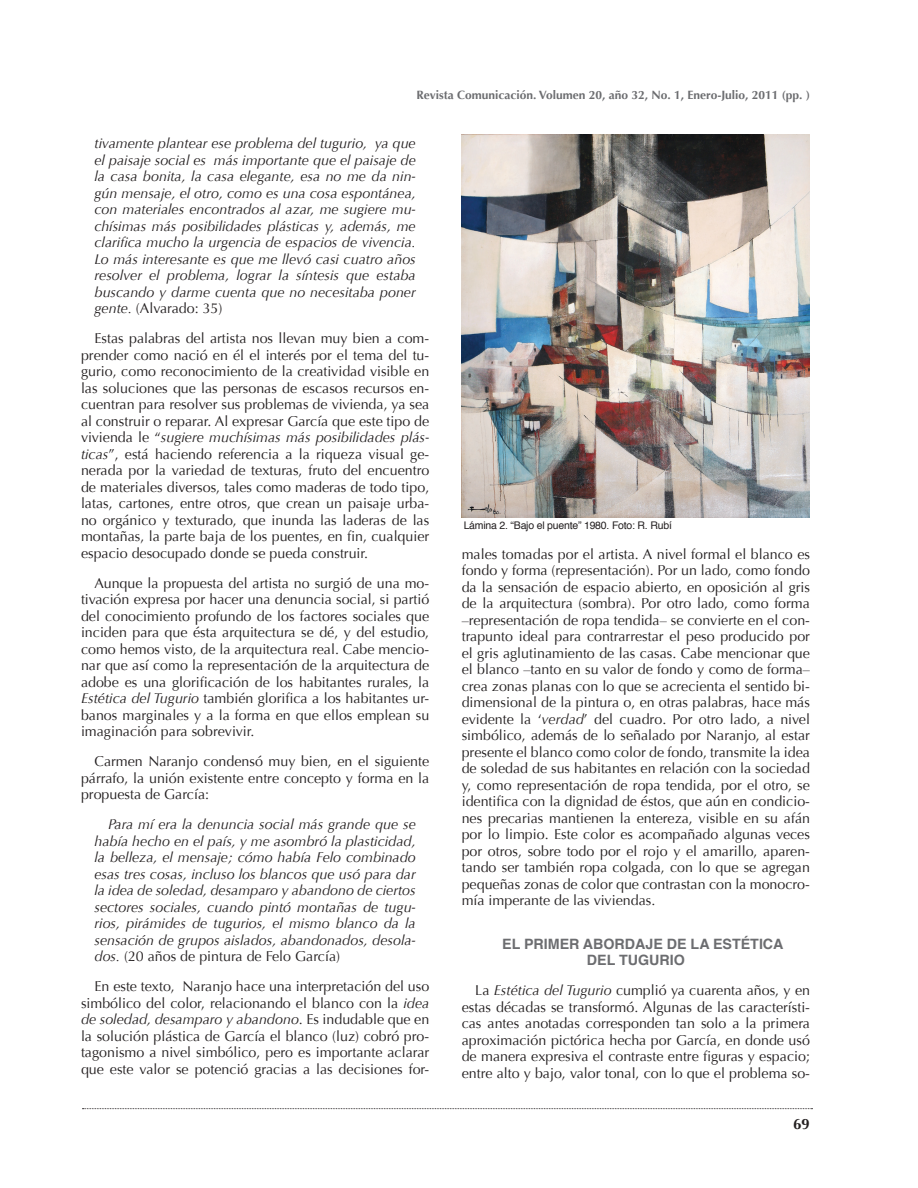
<style>
.page{position:relative;width:918px;height:1188px;background:#fff}
.page>*{position:absolute;margin:0;border:0;box-sizing:border-box;transform-origin:0 0}
.t1{font:700 15px "Optima";color:#231f20}
.t2{font:14.25px/16.5px "Optima";color:#231f20;text-align:justify}
.t3{font:italic 14.25px/16.5px "Optima";color:#231f20;text-align:justify}
.t4{font:700 14.25px/16.5px "Helvetica";color:#6c6d70}
.t5{font:700 12px "Optima";color:#6c6d70}
.t6{font:10.5px "Helvetica";letter-spacing:-.02em;color:#231f20}
.s1{font-style:normal}
.s2{font-style:italic}
</style>
<div class="page">
<svg style="left:82px;top:1108px;width:731px;height:1px"></svg>
<img style="left:462px;top:135px;width:348px;height:382px">
<p class="t5" style="left:416px;top:88px;width:395px">Revista Comunicación. Volumen 20, año 32, No. 1, Enero-Julio, 2011 (pp. )</p>
<p class="t3" style="left:94px;top:135px;width:323px">tivamente plantear ese problema del tugurio, ya que el paisaje social es más importante que el paisaje de la casa bonita, la casa elegante, esa no me da nin&shy;gún mensaje, el otro, como es una cosa espontánea, con materiales encontrados al azar, me sugiere mu&shy;chísimas más posibilidades plásticas y, además, me clarifica mucho la urgencia de espacios de vivencia.<br>Lo más interesante es que me llevó casi cuatro años resolver el problema, lograr la síntesis que estaba buscando y darme cuenta que no necesitaba poner gente. <span class="s1">(Alvarado: 35)</span></p>
<p class="t2" style="left:81px;top:330px;width:350px;text-indent:13px">Estas palabras del artista nos llevan muy bien a com&shy;prender como nació en él el interés por el tema del tu&shy;gurio, como reconocimiento de la creatividad visible en las soluciones que las personas de escasos recursos en&shy;cuentran para resolver sus problemas de vivienda, ya sea al construir o reparar. Al expresar García que este tipo de vivienda le “<span class="s2">sugiere muchísimas más posibilidades plás&shy;ticas</span>”, está haciendo referencia a la riqueza visual ge&shy;nerada por la variedad de texturas, fruto del encuentro de materiales diversos, tales como maderas de todo tipo, latas, cartones, entre otros, que crean un paisaje urba&shy;no orgánico y texturado, que inunda las laderas de las montañas, la parte baja de los puentes, en fin, cualquier espacio desocupado donde se pueda construir.</p>
<p class="t2" style="left:81px;top:575px;width:350px;text-indent:13px">Aunque la propuesta del artista no surgió de una mo&shy;tivación expresa por hacer una denuncia social, si partió del conocimiento profundo de los factores sociales que inciden para que ésta arquitectura se dé, y del estudio, como hemos visto, de la arquitectura real. Cabe mencio&shy;nar que así como la representación de la arquitectura de adobe es una glorificación de los habitantes rurales, la <span class="s2">Estética del Tugurio</span> también glorifica a los habitantes ur&shy;banos marginales y a la forma en que ellos emplean su imaginación para sobrevivir.</p>
<p class="t2" style="left:81px;top:753px;width:350px;text-indent:13px">Carmen Naranjo condensó muy bien, en el siguiente párrafo, la unión existente entre concepto y forma en la propuesta de García:</p>
<p class="t3" style="left:95px;top:816px;width:323px;text-indent:13px">Para mí era la denuncia social más grande que se había hecho en el país, y me asombró la plasticidad, la belleza, el mensaje; cómo había Felo combinado esas tres cosas, incluso los blancos que usó para dar la idea de soledad, desamparo y abandono de ciertos sectores sociales, cuando pintó montañas de tugu&shy;rios, pirámides de tugurios, el mismo blanco da la sensación de grupos aislados, abandonados, desola&shy;dos. <span class="s1">(20 años de pintura de Felo García)</span></p>
<p class="t2" style="left:81px;top:978px;width:350px;text-indent:13px">En este texto, Naranjo hace una interpretación del uso simbólico del color, relacionando el blanco con la <span class="s2">idea de soledad, desamparo y abandono</span>. Es indudable que en la solución plástica de García el blanco (luz) cobró pro&shy;tagonismo a nivel simbólico, pero es importante aclarar que este valor se potenció gracias a las decisiones for-</p>
<p class="t6" style="left:464px;top:517px;width:210px">Lámina 2. “Bajo el puente” 1980. Foto: R. Rubí</p>
<p class="t2" style="left:462px;top:546px;width:350px">males tomadas por el artista. A nivel formal el blanco es fondo y forma (representación). Por un lado, como fondo da la sensación de espacio abierto, en oposición al gris de la arquitectura (sombra). Por otro lado, como forma –representación de ropa tendida– se convierte en el con&shy;trapunto ideal para contrarrestar el peso producido por el gris aglutinamiento de las casas. Cabe mencionar que el blanco –tanto en su valor de fondo y como de forma– crea zonas planas con lo que se acrecienta el sentido bi&shy;dimensional de la pintura o, en otras palabras, hace más evidente la ‘<span class="s2">verdad</span>’ del cuadro. Por otro lado, a nivel simbólico, además de lo señalado por Naranjo, al estar presente el blanco como color de fondo, transmite la idea de soledad de sus habitantes en relación con la sociedad y, como representación de ropa tendida, por el otro, se identifica con la dignidad de éstos, que aún en condicio&shy;nes precarias mantienen la entereza, visible en su afán por lo limpio. Este color es acompañado algunas veces por otros, sobre todo por el rojo y el amarillo, aparen&shy;tando ser también ropa colgada, con lo que se agregan pequeñas zonas de color que contrastan con la monocro&shy;mía imperante de las viviendas.</p>
<p class="t4" style="left:587px;top:936px;width:198px;text-indent:-85px">EL PRIMER ABORDAJE DE LA ESTÉTICA<br>DEL TUGURIO</p>
<p class="t2" style="left:462px;top:983px;width:350px;text-indent:13px">La <span class="s2">Estética del Tugurio</span> cumplió ya cuarenta años, y en estas décadas se transformó. Algunas de las característi&shy;cas antes anotadas corresponden tan solo a la primera aproximación pictórica hecha por García, en donde usó de manera expresiva el contraste entre figuras y espacio; entre alto y bajo, valor tonal, con lo que el problema so-</p>
<p class="t1" style="left:793px;top:1115px;width:18px">69</p>
</div>
